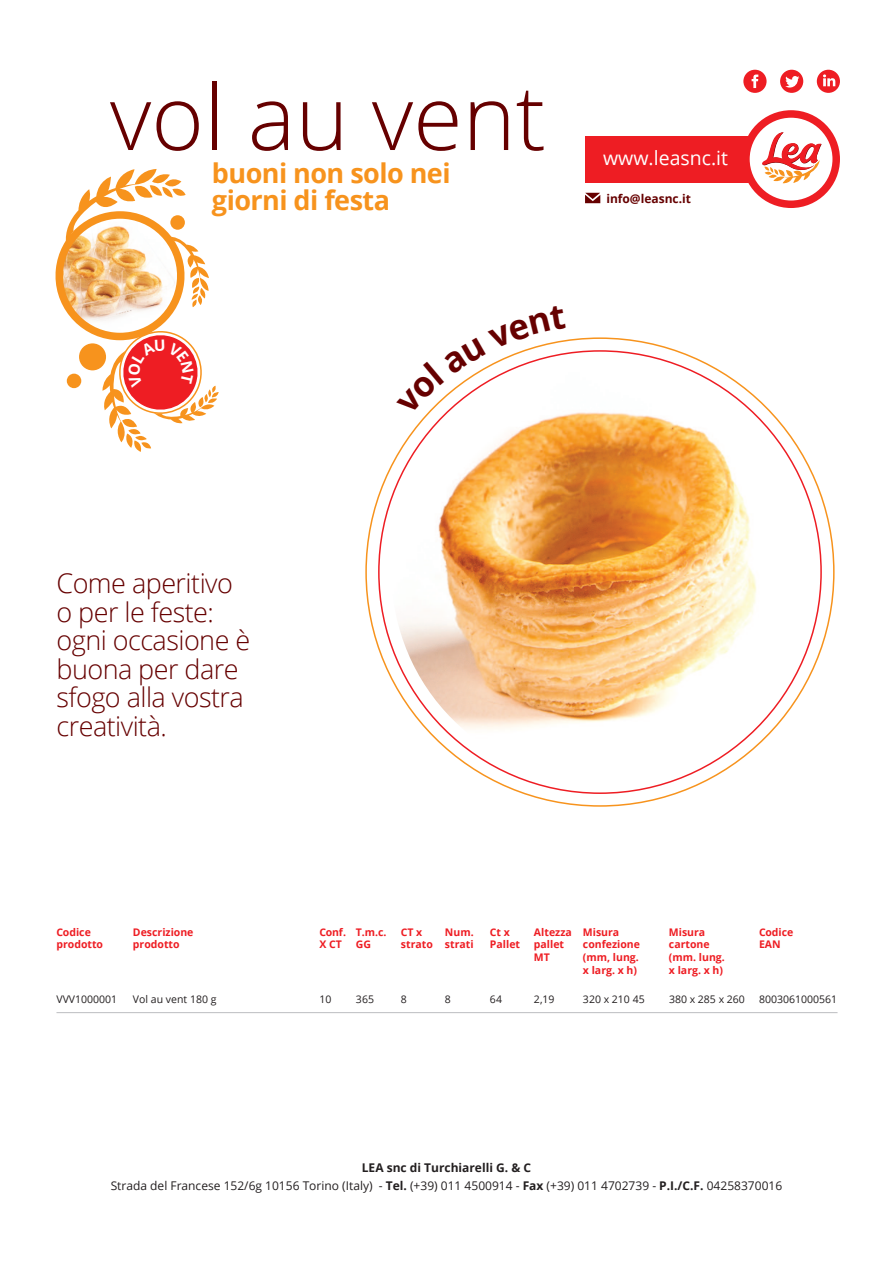
<style>
.page{position:relative;width:893px;height:1263px;background:#fff}
.page>*{position:absolute;margin:0;border:0;box-sizing:border-box;transform-origin:0 0}
.t1{font:300 90px "Open Sans";color:#600}
.t2{font:300 27px/28.5px "Open Sans";letter-spacing:-.02em;color:#600}
.t3{font:700 27px/27px "Open Sans";letter-spacing:-.02em;color:#f7931d}
.t4{font:19.5px "Open Sans";color:#fff}
.t5{font:12px/18px "Open Sans";color:#231f20;text-align:center}
.t6{font:700 12px "Open Sans";color:#600}
.t7{font:700 10.5px/12.6px "Open Sans";color:#ee1d23}
.t8{font:10.5px "Open Sans";color:#231f20}
.s1{font-weight:700}
</style>
<div class="page">
<hr style="left:56px;top:1012px;width:781px;height:1px;background:#bcbdc0">
<div style="left:585px;top:136px;width:186px;height:46px;background:#ee1d23"></div>
<svg style="left:742px;top:110px;width:98px;height:98px"></svg>
<svg style="left:780px;top:70px;width:23px;height:23px"></svg>
<svg style="left:743px;top:70px;width:24px;height:23px"></svg>
<svg style="left:817px;top:70px;width:23px;height:23px"></svg>
<svg style="left:585px;top:193px;width:15px;height:10px"></svg>
<img style="left:392px;top:364px;width:416px;height:416px;border-radius:208px">
<svg style="left:55px;top:169px;width:164px;height:283px"></svg>
<svg style="left:426px;top:340px;width:140px;height:75px"></svg>
<h1 class="t1" style="left:110px;top:56px;width:437px">vol au vent</h1>
<h2 class="t3" style="left:212px;top:159px;width:240px">buoni non solo nei giorni di festa</h2>
<h3 class="t4" style="left:603px;top:144px;width:126px">www.leasnc.it</h3>
<p class="t6" style="left:606px;top:190px;width:86px">info@leasnc.it</p>
<h2 class="t2" style="left:56px;top:569px;width:195px">Come aperitivo o per le feste: ogni occasione è buona per dare sfogo alla vostra creatività.</h2>
<p class="t7" style="left:56px;top:925px;width:48px">Codice prodotto</p>
<p class="t8" style="left:56px;top:992px;width:62px">VVV1000001</p>
<p class="t7" style="left:133px;top:925px;width:62px">Descrizione prodotto</p>
<p class="t8" style="left:133px;top:992px;width:85px">Vol au vent 180 g</p>
<p class="t7" style="left:319px;top:925px;width:28px">Conf.<br>X CT</p>
<p class="t7" style="left:356px;top:925px;width:32px">T.m.c.<br>GG</p>
<p class="t7" style="left:401px;top:925px;width:33px">CT x strato</p>
<p class="t7" style="left:445px;top:925px;width:30px">Num. strati</p>
<p class="t8" style="left:319px;top:992px;width:14px">10</p>
<p class="t8" style="left:356px;top:992px;width:20px">365</p>
<p class="t8" style="left:401px;top:992px;width:8px">8</p>
<p class="t8" style="left:445px;top:992px;width:8px">8</p>
<p class="t7" style="left:490px;top:925px;width:32px">Ct x<br>Pallet</p>
<p class="t8" style="left:490px;top:992px;width:14px">64</p>
<p class="t7" style="left:534px;top:925px;width:39px">Altezza pallet<br>MT</p>
<p class="t8" style="left:534px;top:992px;width:22px">2,19</p>
<p class="t7" style="left:583px;top:925px;width:58px">Misura confezione (mm, lung. x larg. x h)</p>
<p class="t8" style="left:583px;top:992px;width:63px">320 x 210 45</p>
<p class="t7" style="left:669px;top:925px;width:57px">Misura cartone (mm. lung. x larg. x h)</p>
<p class="t8" style="left:669px;top:992px;width:77px">380 x 285 x 260</p>
<p class="t7" style="left:759px;top:925px;width:36px">Codice<br>EAN</p>
<p class="t8" style="left:759px;top:992px;width:80px">8003061000561</p>
<p class="t5" style="left:111px;top:1159px;width:673px"><span class="s1">LEA snc di Turchiarelli G. &amp; C<br></span>Strada del Francese 152/6g 10156 Torino (Italy) - <span class="s1">Tel.</span> (+39) 011 4500914 - <span class="s1">Fax</span> (+39) 011 4702739 - <span class="s1">P.I./C.F.</span> 04258370016</p>
</div>
